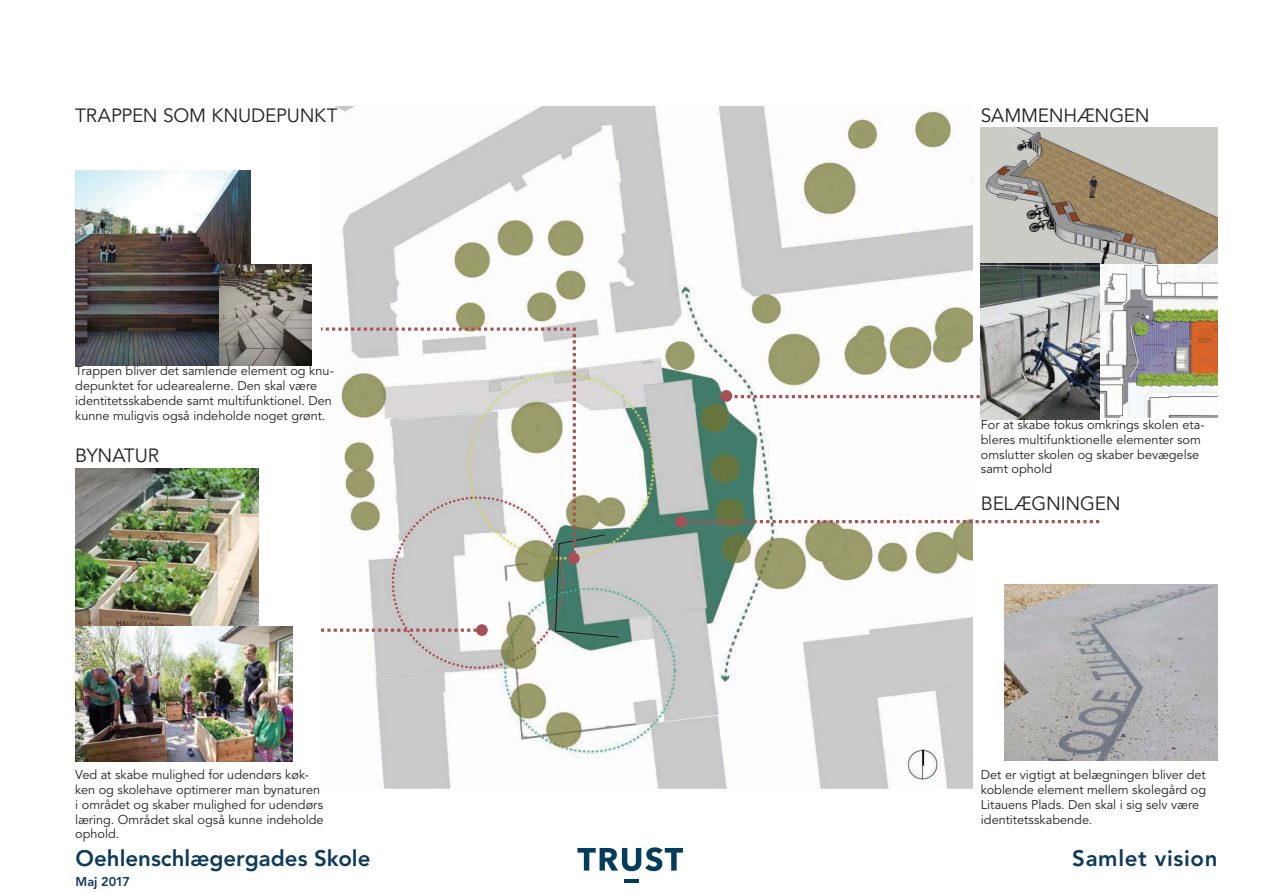
<style>
.page{position:relative;width:1263px;height:893px;background:#fff}
.page>*{position:absolute;margin:0;border:0;box-sizing:border-box;transform-origin:0 0}
.t1{font:800 22.2px "Avenir LT Std";color:#0e3a5a}
.t2{font:800 22.2px "Avenir LT Std";letter-spacing:.03em;color:#0e3a5a}
.t3{font:19.05px "Avenir LT Std";letter-spacing:-.01em;color:#231f20}
.t4{font:12.75px/14.9px "Avenir LT Std";color:#231f20}
.t5{font:800 12.75px "Avenir LT Std";letter-spacing:-.01em;color:#0e3a5a}
</style>
<div class="page">
<img style="left:336px;top:107px;width:636px;height:681px">
<img style="left:75px;top:170px;width:175px;height:196px">
<img style="left:220px;top:264px;width:92px;height:102px">
<img style="left:76px;top:468px;width:183px;height:158px">
<img style="left:981px;top:128px;width:237px;height:136px">
<img style="left:76px;top:626px;width:216px;height:136px">
<div style="left:721px;top:390px;width:11px;height:12px;background:#a64f57;border-radius:50%"></div>
<div style="left:675px;top:516px;width:12px;height:11px;background:#a64f57;border-radius:50%"></div>
<div style="left:476px;top:624px;width:12px;height:12px;background:#a64f57;border-radius:50%"></div>
<div style="left:568px;top:552px;width:12px;height:12px;background:#a64f57;border-radius:50%"></div>
<svg style="left:734px;top:395px;width:247px;height:3px"></svg>
<svg style="left:321px;top:628px;width:156px;height:4px"></svg>
<svg style="left:687px;top:520px;width:412px;height:3px"></svg>
<svg style="left:321px;top:326px;width:257px;height:226px"></svg>
<img style="left:981px;top:264px;width:237px;height:155px">
<img style="left:1005px;top:585px;width:213px;height:175px">
<svg style="left:577px;top:847px;width:106px;height:24px"></svg>
<hr style="left:625px;top:879px;width:14px;height:3px;background:#033d5c">
<h2 class="t3" style="left:75px;top:107px;width:264px">TRAPPEN SOM KNUDEPUNKT</h2>
<p class="t4" style="left:75px;top:365px;width:260px">Trappen bliver det samlende element og knu&shy;depunktet for udearealerne. Den skal være identitetsskabende samt multifunktionel. Den kunne muligvis også indeholde noget grønt.</p>
<h2 class="t3" style="left:75px;top:447px;width:85px">BYNATUR</h2>
<p class="t4" style="left:75px;top:768px;width:250px">Ved at skabe mulighed for udendørs køk&shy;ken og skolehave optimerer man bynaturen i området og skaber mulighed for udendørs læring. Området skal også kunne indeholde ophold.</p>
<h1 class="t1" style="left:76px;top:849px;width:296px">Oehlenschlægergades Skole</h1>
<p class="t5" style="left:76px;top:876px;width:56px">Maj 2017</p>
<h2 class="t3" style="left:981px;top:107px;width:170px">SAMMENHÆNGEN</h2>
<p class="t4" style="left:981px;top:418px;width:225px">For at skabe fokus omkrings skolen eta&shy;bleres multifunktionelle elementer som omslutter skolen og skaber bevægelse samt ophold</p>
<h2 class="t3" style="left:981px;top:495px;width:141px">BELÆGNINGEN</h2>
<p class="t4" style="left:981px;top:768px;width:227px">Det er vigtigt at belægningen bliver det koblende element mellem skolegård og Litauens Plads. Den skal i sig selv være identitetsskabende.</p>
<h1 class="t2" style="left:1072px;top:849px;width:147px">Samlet vision</h1>
</div>
